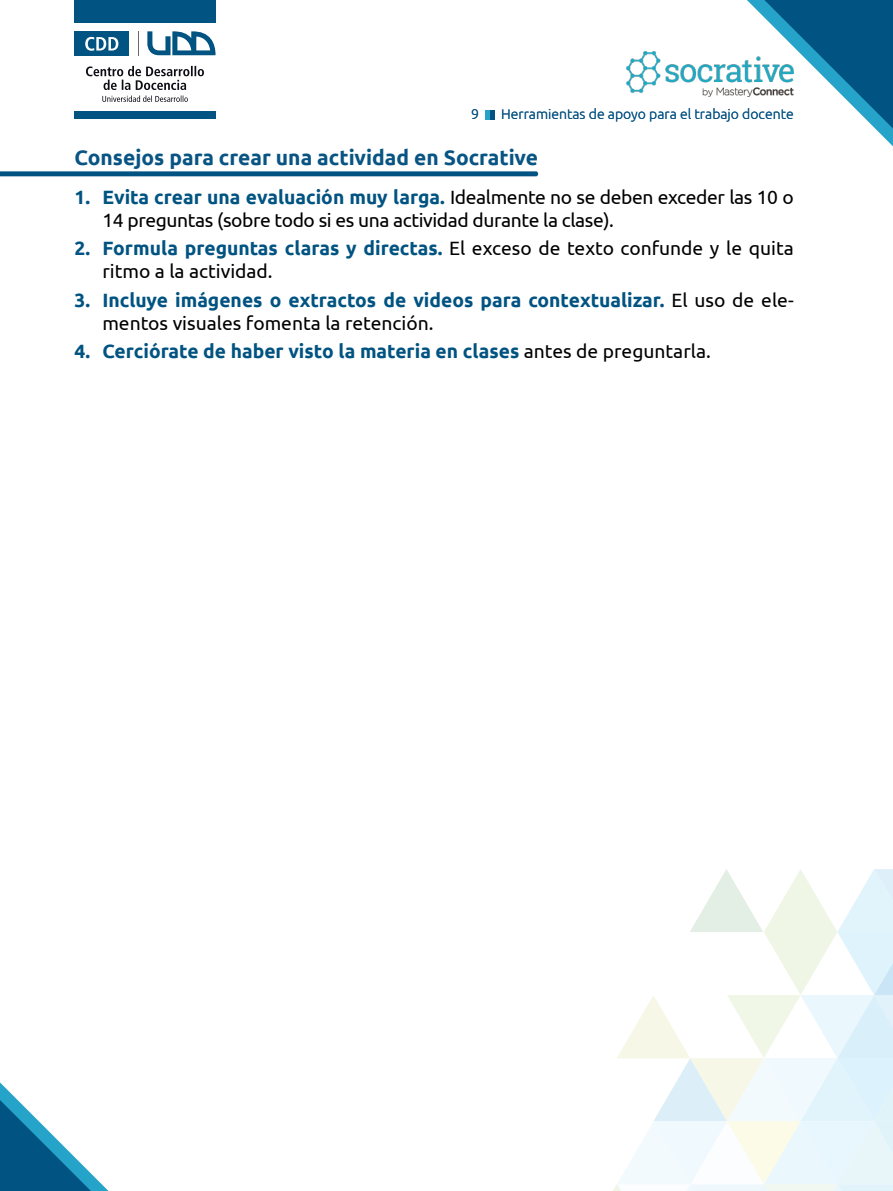
<style>
.page{position:relative;width:893px;height:1191px;background:#fff}
.page>*{position:absolute;margin:0;border:0;box-sizing:border-box;transform-origin:0 0}
.t1{font:700 21px "Ubuntu";color:#085483}
.t2{font:700 19.25px/23.1px "Ubuntu";color:#015381}
.t3{font:19.25px/23.1px "Ubuntu";letter-spacing:-.02em;color:#000001}
.t4{font:19.25px/23.1px "Ubuntu";color:#000001}
.t5{font:300 14px "Ubuntu";color:#085483}
.s1{font-weight:700;color:#015381}
.s2{font-weight:400;color:#000001}
</style>
<div class="page">
<svg style="left:613px;top:869px;width:280px;height:322px"></svg>
<div style="left:74px;top:31px;width:55px;height:24px;background:#015381"></div>
<svg style="left:138px;top:31px;width:1px;height:25px"></svg>
<svg style="left:147px;top:31px;width:69px;height:24px"></svg>
<svg style="left:86px;top:66px;width:118px;height:36px"></svg>
<svg style="left:85px;top:37px;width:33px;height:14px"></svg>
<svg style="left:0;top:1082px;width:109px;height:109px"></svg>
<svg style="left:747px;top:0;width:146px;height:147px"></svg>
<div style="left:74px;top:0;width:142px;height:22px;background:#015381"></div>
<div style="left:74px;top:111px;width:142px;height:7px;background:#015381"></div>
<div style="left:490px;top:110px;width:5px;height:9px;background:#015381"></div>
<div style="left:485px;top:110px;width:5px;height:9px;background:#26a3c8"></div>
<img style="left:626px;top:51px;width:168px;height:45px">
<svg style="left:0;top:171px;width:538px;height:5px"></svg>
<p class="t5" style="left:471px;top:106px;width:9px">9</p>
<p class="t5" style="left:501px;top:106px;width:294px">Herramientas de apoyo para el trabajo docente</p>
<p class="t1" style="left:74px;top:145px;width:465px">Consejos para crear una actividad en Socrative</p>
<p class="t3" style="left:102px;top:185px;width:693px;text-indent:-28px"><span class="s1">1. Evita crear una evaluación muy larga.</span> Idealmente no se deben exceder las 10 o<br>14 preguntas (sobre todo si es una actividad durante la clase).</p>
<p class="t4" style="left:102px;top:236px;width:693px;text-indent:-28px"><span class="s1">2. Formula preguntas claras y directas.</span> El exceso de texto confunde y le quita ritmo a la actividad.</p>
<p class="t2" style="left:102px;top:288px;width:693px;text-indent:-28px">3. Incluye imágenes o extractos de videos para contextualizar. <span class="s2">El uso de ele&shy;mentos visuales fomenta la retención.</span></p>
<p class="t2" style="left:74px;top:339px;width:638px">4. Cerciórate de haber visto la materia en clases <span class="s2">antes de preguntarla.</span></p>
</div>
